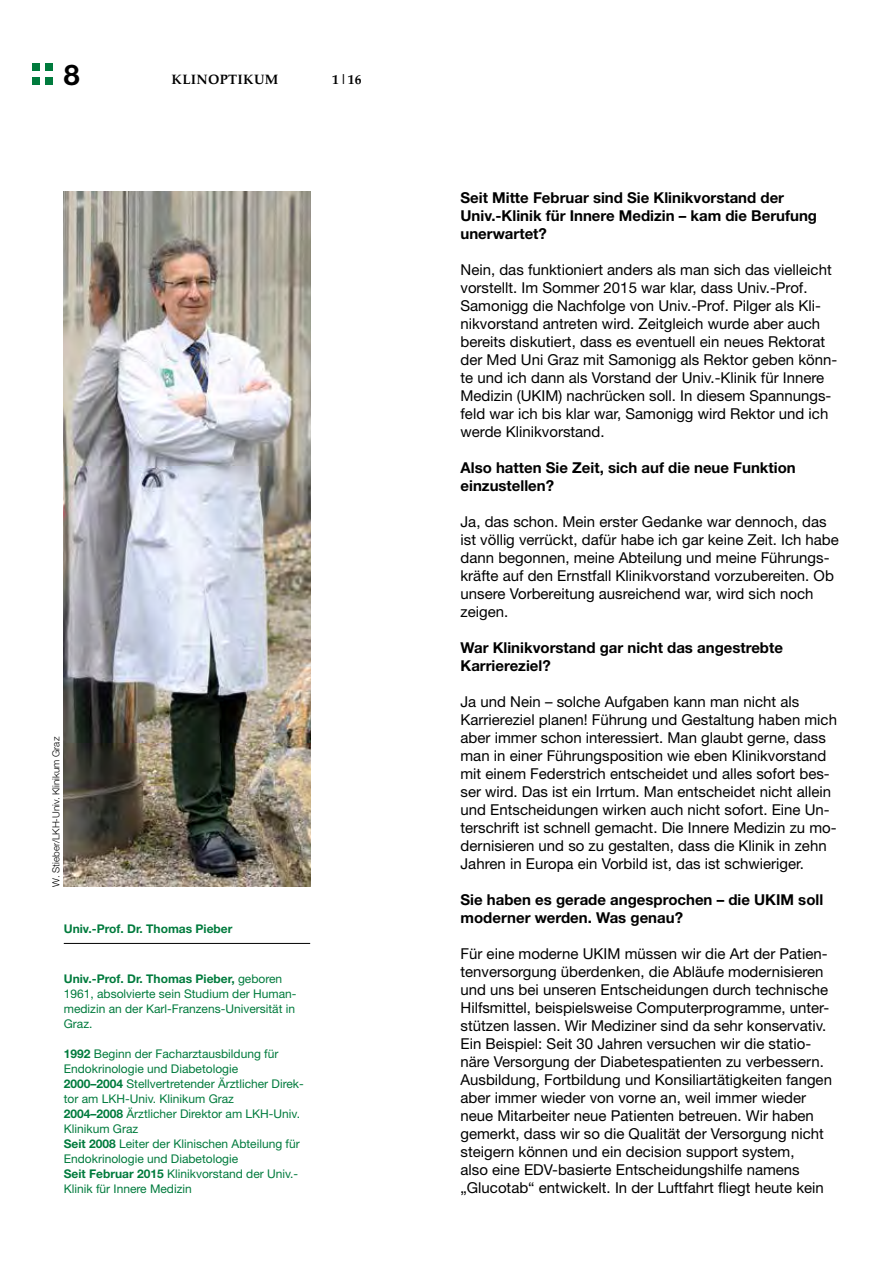
<style>
.page{position:relative;width:893px;height:1263px;background:#fff}
.page>*{position:absolute;margin:0;border:0;box-sizing:border-box;transform-origin:0 0}
.t1{font:700 28.5px "Helvetica Neue LT";color:#000}
.t2{font:15px/18px "Helvetica Neue LT";color:#000}
.t3{font:700 15px/18px "Helvetica Neue LT";color:#000}
.t4{font:700 13.5px "Palatino";letter-spacing:.025em;color:#000}
.t5{font:12px/15px "Helvetica Neue LT";color:#007b3d}
.t6{font:700 12px "Helvetica Neue LT";color:#007b3d}
.t7{font:300 9.75px "Helvetica Neue LT";color:#000}
.s1{font-weight:700}
</style>
<div class="page">
<div style="left:46px;top:64px;width:7px;height:7px;background:#007b3d"></div>
<div style="left:32px;top:64px;width:8px;height:7px;background:#007b3d"></div>
<div style="left:46px;top:77px;width:7px;height:8px;background:#007b3d"></div>
<div style="left:32px;top:77px;width:8px;height:8px;background:#007b3d"></div>
<img style="left:64px;top:191px;width:246px;height:696px">
<hr style="left:64px;top:943px;width:246px;height:1px;background:#000">
<h1 class="t1" style="left:64px;top:57px;width:17px">8</h1>
<p class="t4" style="left:172px;top:68px;width:108px">KLINOPTIKUM</p>
<p class="t4" style="left:332px;top:68px;width:31px">1|16</p>
<p class="t7" style="left:50px;top:887px;width:151px;rotate:-90deg">W. Stieber/LKH-Univ. Klinikum Graz</p>
<p class="t6" style="left:64px;top:922px;width:170px">Univ.-Prof. Dr. Thomas Pieber</p>
<p class="t5" style="left:64px;top:971px;width:234px"><span class="s1">Univ.-Prof. Dr. Thomas Pieber,</span> geboren 1961, absolvierte sein Studium der Human&shy;medizin an der Karl-Franzens-Universität in Graz.</p>
<p class="t5" style="left:64px;top:1046px;width:242px"><span class="s1">1992</span> Beginn der Facharztausbildung für Endokrinologie und Diabetologie<br><span class="s1">2000–2004</span> Stellvertretender Ärztlicher Direk&shy;tor am LKH-Univ. Klinikum Graz<br><span class="s1">2004–2008</span> Ärztlicher Direktor am LKH-Univ.<br>Klinikum Graz<br><span class="s1">Seit 2008</span> Leiter der Klinischen Abteilung für Endokrinologie und Diabetologie<br><span class="s1">Seit Februar 2015</span> Klinikvorstand der Univ.- Klinik für Innere Medizin</p>
<p class="t3" style="left:460px;top:188px;width:358px">Seit Mitte Februar sind Sie Klinikvorstand der<br>Univ.-Klinik für Innere Medizin – kam die Berufung unerwartet?</p>
<p class="t2" style="left:460px;top:261px;width:378px">Nein, das funktioniert anders als man sich das vielleicht vorstellt. Im Sommer 2015 war klar, dass Univ.-Prof.<br>Samonigg die Nachfolge von Univ.-Prof. Pilger als Kli&shy;nikvorstand antreten wird. Zeitgleich wurde aber auch bereits diskutiert, dass es eventuell ein neues Rektorat der Med Uni Graz mit Samonigg als Rektor geben könn&shy;te und ich dann als Vorstand der Univ.-Klinik für Innere Medizin (UKIM) nachrücken soll. In diesem Spannungs&shy;feld war ich bis klar war, Samonigg wird Rektor und ich werde Klinikvorstand.</p>
<p class="t3" style="left:460px;top:458px;width:337px">Also hatten Sie Zeit, sich auf die neue Funktion einzustellen?</p>
<p class="t2" style="left:460px;top:513px;width:380px">Ja, das schon. Mein erster Gedanke war dennoch, das ist völlig verrückt, dafür habe ich gar keine Zeit. Ich habe dann begonnen, meine Abteilung und meine Führungs&shy;kräfte auf den Ernstfall Klinikvorstand vorzubereiten. Ob unsere Vorbereitung ausreichend war, wird sich noch zeigen.</p>
<p class="t3" style="left:460px;top:638px;width:324px">War Klinikvorstand gar nicht das angestrebte<br>Karriereziel?</p>
<p class="t2" style="left:460px;top:693px;width:378px">Ja und Nein – solche Aufgaben kann man nicht als Karriereziel planen! Führung und Gestaltung haben mich aber immer schon interessiert. Man glaubt gerne, dass man in einer Führungsposition wie eben Klinikvorstand mit einem Federstrich entscheidet und alles sofort bes&shy;ser wird. Das ist ein Irrtum. Man entscheidet nicht allein und Entscheidungen wirken auch nicht sofort. Eine Un&shy;terschrift ist schnell gemacht. Die Innere Medizin zu mo&shy;dernisieren und so zu gestalten, dass die Klinik in zehn Jahren in Europa ein Vorbild ist, das ist schwieriger.</p>
<p class="t3" style="left:460px;top:890px;width:364px">Sie haben es gerade angesprochen – die UKIM soll moderner werden. Was genau?</p>
<p class="t2" style="left:460px;top:945px;width:373px">Für eine moderne UKIM müssen wir die Art der Patien&shy;tenversorgung überdenken, die Abläufe modernisieren und uns bei unseren Entscheidungen durch technische Hilfsmittel, beispielsweise Computerprogramme, unter&shy;stützen lassen. Wir Mediziner sind da sehr konservativ.<br>Ein Beispiel: Seit 30 Jahren versuchen wir die statio&shy;näre Versorgung der Diabetespatienten zu verbessern.<br>Ausbildung, Fortbildung und Konsiliartätigkeiten fangen aber immer wieder von vorne an, weil immer wieder neue Mitarbeiter neue Patienten betreuen. Wir haben gemerkt, dass wir so die Qualität der Versorgung nicht steigern können und ein decision support system,<br>also eine EDV-basierte Entscheidungshilfe namens „Glucotab“ entwickelt. In der Luftfahrt fliegt heute kein</p>
</div>
